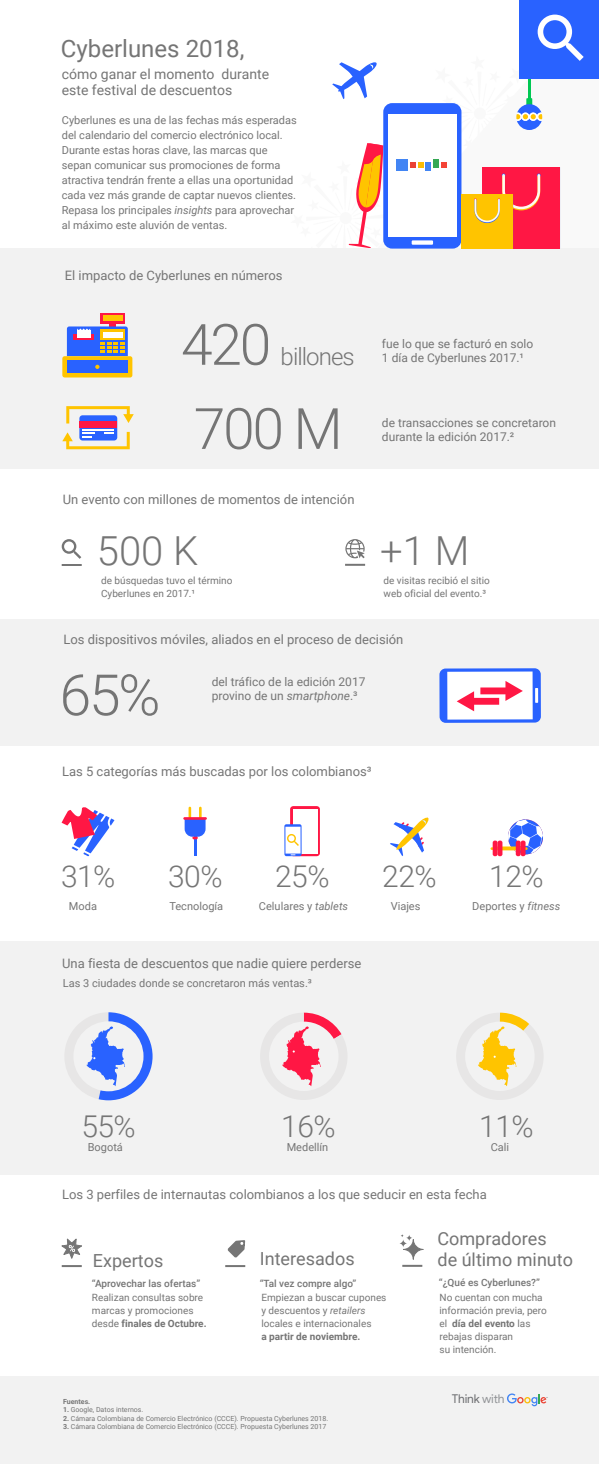
<style>
.page{position:relative;width:599px;height:1464px;background:#fff}
.page>*{position:absolute;margin:0;border:0;box-sizing:border-box;transform-origin:0 0}
.t1{font:300 57px "Roboto";letter-spacing:-.04em;color:#757575}
.t2{font:300 40px "Roboto";color:#757575}
.t3{font:300 30px "Roboto";letter-spacing:-.015em;color:#757575}
.t4{font:24px "Roboto";color:#757575}
.t5{font:300 24px "Roboto";letter-spacing:-.04em;color:#757575}
.t6{font:18px/21.6px "Roboto";color:#757575}
.t7{font:14px/16px "Roboto";color:#757575}
.t8{font:13px "Roboto";color:#757575}
.t9{font:12.1px "Google Sans Display";letter-spacing:-.015em;color:#6d6e71}
.t10{font:12px/14.4px "Roboto";color:#757575}
.t11{font:11px/15px "Roboto";color:#757575}
.t12{font:10px/13px "Roboto";color:#757575}
.t13{font:500 10px "Roboto";color:#757575}
.t14{font:700 10px "Roboto";color:#757575}
.t15{font:7px "Roboto";color:#757575}
.t16{font:700 7px "Roboto";color:#757575}
.s1{font-style:italic}
.s2{font-weight:700}
.s3{color:#939598}
</style>
<div class="page">
<div style="left:0;top:1376px;width:598px;height:88px;background:#f2f2f2"></div>
<svg style="left:348px;top:143px;width:35px;height:105px"></svg>
<div style="left:519px;top:0;width:79px;height:79px;background:#2962ff"></div>
<div style="left:0;top:620px;width:598px;height:126px;background:#f2f2f2"></div>
<div style="left:0;top:941px;width:598px;height:233px;background:#f2f2f2"></div>
<div style="left:0;top:248px;width:598px;height:220px;background:#f2f2f2"></div>
<svg style="left:332px;top:62px;width:45px;height:37px"></svg>
<div style="left:383px;top:103px;width:78px;height:146px;background:#2962ff;border-radius:9px"></div>
<div style="left:387px;top:114px;width:69px;height:123px;background:#fff"></div>
<div style="left:396px;top:159px;width:11px;height:11px;background:#4285f4"></div>
<svg style="left:409px;top:15px;width:174px;height:234px"></svg>
<svg style="left:507px;top:1393px;width:40px;height:13px"></svg>
<div style="left:100px;top:313px;width:25px;height:10px;background:#ff1744"></div>
<div style="left:103px;top:315px;width:19px;height:6px;background:#ffc400"></div>
<svg style="left:62px;top:323px;width:70px;height:54px"></svg>
<div style="left:79px;top:415px;width:38px;height:25px;background:#2962ff;border-radius:3px"></div>
<div style="left:79px;top:422px;width:38px;height:6px;background:#ff1744"></div>
<hr style="left:82px;top:429px;width:32px;height:2px;background:#fff">
<svg style="left:62px;top:539px;width:19px;height:20px"></svg>
<hr style="left:62px;top:564px;width:20px;height:2px;background:#757575">
<hr style="left:345px;top:564px;width:20px;height:2px;background:#757575">
<svg style="left:345px;top:539px;width:19px;height:19px"></svg>
<svg style="left:61px;top:807px;width:53px;height:49px"></svg>
<hr style="left:193px;top:833px;width:3px;height:23px;background:#2962ff">
<svg style="left:184px;top:807px;width:21px;height:32px"></svg>
<hr style="left:183px;top:817px;width:24px;height:3px;background:#ff1744">
<svg style="left:390px;top:817px;width:39px;height:39px"></svg>
<svg style="left:490px;top:819px;width:52px;height:35px"></svg>
<div style="left:520px;top:840px;width:5px;height:16px;background:#ff1744;border-radius:2px"></div>
<div style="left:515px;top:840px;width:5px;height:16px;background:#ff1744;border-radius:2px"></div>
<div style="left:497px;top:840px;width:5px;height:16px;background:#ff1744;border-radius:2px"></div>
<div style="left:492px;top:840px;width:5px;height:16px;background:#ff1744;border-radius:2px"></div>
<svg style="left:439px;top:668px;width:101px;height:55px"></svg>
<div style="left:447px;top:671px;width:85px;height:48px;background:#fff"></div>
<hr style="left:534px;top:688px;width:3px;height:15px;background:#fff">
<svg style="left:456px;top:681px;width:66px;height:30px"></svg>
<svg style="left:66px;top:406px;width:68px;height:17px"></svg>
<svg style="left:62px;top:432px;width:68px;height:17px"></svg>
<hr style="left:62px;top:1265px;width:20px;height:2px;background:#757575">
<svg style="left:61px;top:1238px;width:21px;height:21px"></svg>
<hr style="left:225px;top:1265px;width:20px;height:2px;background:#757575">
<svg style="left:227px;top:1240px;width:18px;height:17px"></svg>
<hr style="left:402px;top:1265px;width:20px;height:2px;background:#757575">
<svg style="left:403px;top:1239px;width:19px;height:20px"></svg>
<div style="left:403px;top:1239px;width:20px;height:20px;border:1px solid #757575;border-radius:50%"></div>
<svg style="left:405px;top:1234px;width:7px;height:7px"></svg>
<svg style="left:398px;top:1239px;width:9px;height:8px"></svg>
<svg style="left:260px;top:1012px;width:87px;height:88px"></svg>
<svg style="left:65px;top:1012px;width:87px;height:88px"></svg>
<svg style="left:456px;top:1012px;width:87px;height:88px"></svg>
<svg style="left:290px;top:806px;width:29px;height:50px"></svg>
<div style="left:292px;top:809px;width:25px;height:44px;background:#fff"></div>
<svg style="left:284px;top:824px;width:17px;height:32px"></svg>
<div style="left:285px;top:827px;width:15px;height:26px;background:#fff"></div>
<svg style="left:287px;top:834px;width:11px;height:12px"></svg>
<h3 class="t4" style="left:61px;top:32px;width:185px">Cyberlunes 2018,</h3>
<p class="t7" style="left:62px;top:65px;width:209px">cómo ganar el momento durante este festival de descuentos</p>
<p class="t11" style="left:62px;top:112px;width:236px">Cyberlunes es una de las fechas más esperadas del calendario del comercio electrónico local.<br>Durante estas horas clave, las marcas que sepan comunicar sus promociones de forma atractiva tendrán frente a ellas una oportunidad cada vez más grande de captar nuevos clientes.<br>Repasa los principales <span class="s1">insights</span> para aprovechar al máximo este aluvión de ventas.</p>
<p class="t8" style="left:65px;top:266px;width:219px">El impacto de Cyberlunes en números</p>
<h1 class="t1" style="left:181px;top:304px;width:92px">420</h1>
<h3 class="t5" style="left:280px;top:339px;width:75px">billones</h3>
<h1 class="t1" style="left:193px;top:389px;width:150px">700 M</h1>
<p class="t8" style="left:63px;top:490px;width:293px">Un evento con millones de momentos de intención</p>
<p class="t10" style="left:381px;top:336px;width:153px">fue lo que se facturó en solo<br>1 día de Cyberlunes 2017.¹</p>
<p class="t10" style="left:381px;top:415px;width:175px">de transacciones se concretaron durante la edición 2017.²</p>
<h2 class="t2" style="left:97px;top:523px;width:103px">500 K</h2>
<h2 class="t2" style="left:380px;top:523px;width:91px">+1 M</h2>
<p class="t12" style="left:383px;top:574px;width:108px">de visitas recibió el sitio web oficial del evento.³</p>
<p class="t8" style="left:63px;top:630px;width:341px">Los dispositivos móviles, aliados en el proceso de decisión</p>
<p class="t10" style="left:211px;top:674px;width:155px">del tráfico de la edición 2017</p>
<p class="t12" style="left:101px;top:573px;width:133px">de búsquedas tuvo el término<br>Cyberlunes en 2017.¹</p>
<h1 class="t1" style="left:59px;top:655px;width:102px">65%</h1>
<p class="t10" style="left:211px;top:688px;width:147px">provino de un <span class="s1">smartphone</span>.³</p>
<p class="t8" style="left:62px;top:762px;width:311px">Las 5 categorías más buscadas por los colombianos³</p>
<h3 class="t3" style="left:61px;top:855px;width:56px">31%</h3>
<h3 class="t3" style="left:168px;top:855px;width:56px">30%</h3>
<h3 class="t3" style="left:275px;top:855px;width:56px">25%</h3>
<h3 class="t3" style="left:382px;top:855px;width:56px">22%</h3>
<h3 class="t3" style="left:489px;top:855px;width:56px">12%</h3>
<p class="t11" style="left:69px;top:898px;width:30px">Moda</p>
<p class="t11" style="left:169px;top:898px;width:55px">Tecnología</p>
<p class="t11" style="left:259px;top:898px;width:91px">Celulares y <span class="s1">tablets</span></p>
<p class="t11" style="left:390px;top:898px;width:31px">Viajes</p>
<p class="t11" style="left:472px;top:898px;width:89px">Deportes y <span class="s1">fitness</span></p>
<p class="t8" style="left:62px;top:954px;width:300px">Una fiesta de descuentos que nadie quiere perderse</p>
<p class="t11" style="left:63px;top:975px;width:250px">Las 3 ciudades donde se concretaron más ventas.³</p>
<h3 class="t3" style="left:81px;top:1105px;width:56px">55%</h3>
<p class="t11" style="left:88px;top:1139px;width:37px">Bogotá</p>
<h3 class="t3" style="left:281px;top:1105px;width:56px">16%</h3>
<p class="t11" style="left:286px;top:1139px;width:43px">Medellín</p>
<h3 class="t3" style="left:479px;top:1105px;width:56px">11%</h3>
<p class="t11" style="left:490px;top:1139px;width:20px">Cali</p>
<p class="t8" style="left:62px;top:1185px;width:426px">Los 3 perfiles de internautas colombianos a los que seducir en esta fecha</p>
<h3 class="t6" style="left:93px;top:1249px;width:72px">Expertos</h3>
<p class="t13" style="left:92px;top:1276px;width:110px">“Aprovechar las ofertas”</p>
<p class="t12" style="left:92px;top:1291px;width:116px">Realizan consultas sobre marcas y promociones desde <span class="s2">finales de Octubre.</span></p>
<h3 class="t6" style="left:259px;top:1247px;width:96px">Interesados</h3>
<p class="t13" style="left:259px;top:1276px;width:98px">“Tal vez compre algo”</p>
<p class="t12" style="left:261px;top:1291px;width:126px">Empiezan a buscar cupones y descuentos y <span class="s1">retailers </span>locales e internacionales</p>
<p class="t14" style="left:261px;top:1330px;width:100px">a partir de noviembre.</p>
<p class="t16" style="left:63px;top:1396px;width:29px">Fuentes.</p>
<p class="t15" style="left:63px;top:1405px;width:82px"><span class="s2">1.</span> Google, Datos internos.</p>
<p class="t15" style="left:63px;top:1413px;width:266px"><span class="s2">2.</span> Cámara Colombiana de Comercio Electrónico (CCCE). Propuesta Cyberlunes 2018.</p>
<p class="t15" style="left:63px;top:1421px;width:264px"><span class="s2">3.</span> Cámara Colombiana de Comercio Electrónico (CCCE). Propuesta Cyberlunes 2017</p>
<h3 class="t6" style="left:437px;top:1227px;width:137px">Compradores<br>de último minuto</h3>
<p class="t13" style="left:438px;top:1275px;width:102px">“¿Qué es Cyberlunes?”</p>
<p class="t12" style="left:439px;top:1291px;width:109px">No cuentan con mucha información previa, pero el <span class="s2">día del evento</span> las rebajas disparan<br>su intención.</p>
<p class="t9" style="left:451px;top:1391px;width:54px">Think <span class="s3">with</span></p>
</div>
